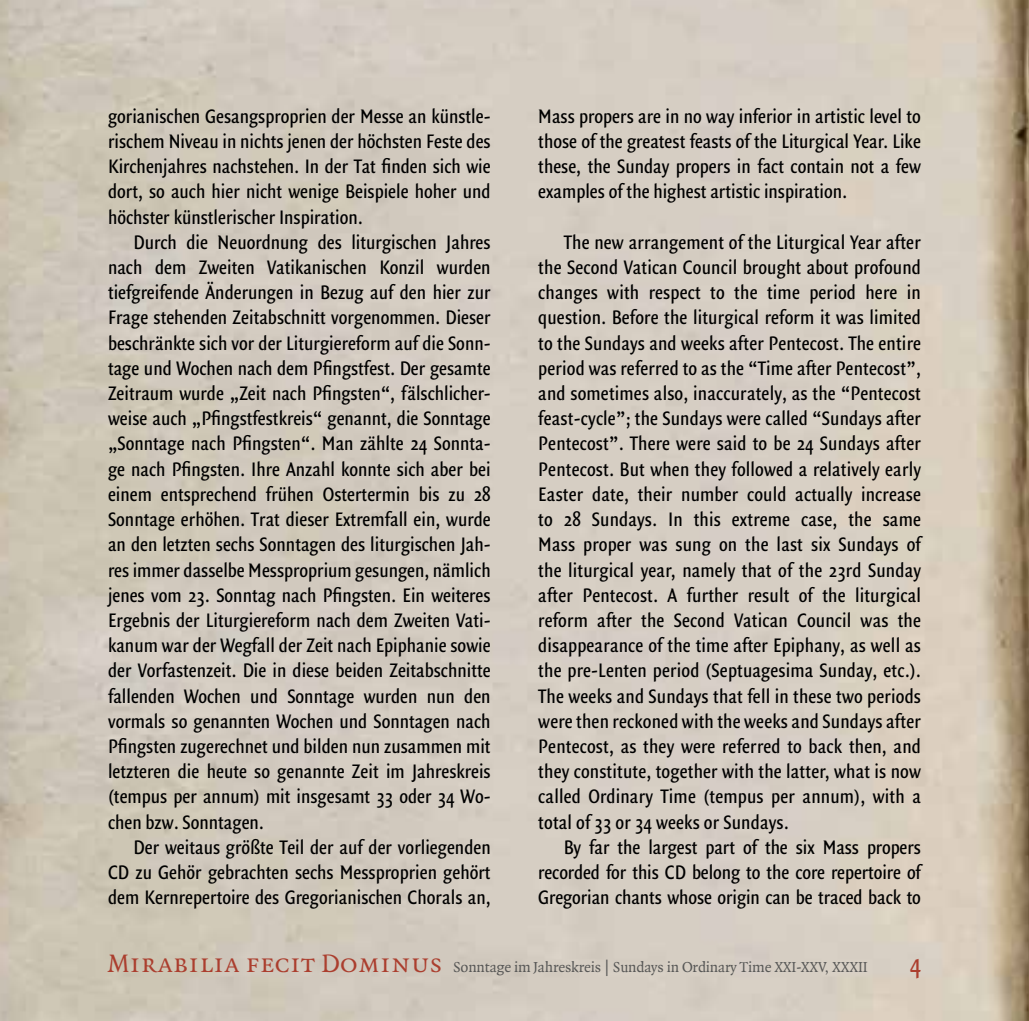
<style>
.page{position:relative;width:1029px;height:1021px;background:#fff}
.page>*{position:absolute;margin:0;border:0;box-sizing:border-box;transform-origin:0 0}
.t1{font:27.9px "Quadraat Sans Con";color:#ab3e2e}
.t2{font:21px/25.2px "Quadraat Sans Con";color:#000;text-align:justify}
.t3{font:15.6px "Quadraat";letter-spacing:-.01em;color:#575756}
.s1{font-family:"Quadraat Small Caps";font-size:27px;color:#ab3e2e}
</style>
<div class="page">
<img style="left:0;top:0;width:1029px;height:1020px">
<p class="t2" style="left:108px;top:104px;width:384px">gorianischen Gesangsproprien der Messe an künstle&shy;rischem Niveau in nichts jenen der höchsten Feste des Kirchenjahres nachstehen. In der Tat finden sich wie dort, so auch hier nicht wenige Beispiele hoher und höchster künstlerischer Inspiration.</p>
<p class="t2" style="left:108px;top:230px;width:384px;text-indent:26px">Durch die Neuordnung des liturgischen Jahres nach dem Zweiten Vatikanischen Konzil wurden tiefgreifende Änderungen in Bezug auf den hier zur Frage stehenden Zeitabschnitt vorgenommen. Dieser beschränkte sich vor der Liturgiereform auf die Sonn&shy;tage und Wochen nach dem Pfingstfest. Der gesamte Zeitraum wurde „Zeit nach Pfingsten“, fälschlicher&shy;weise auch „Pfingstfestkreis“ genannt, die Sonntage „Sonntage nach Pfingsten“. Man zählte 24 Sonnta&shy;ge nach Pfingsten. Ihre Anzahl konnte sich aber bei einem entsprechend frühen Ostertermin bis zu 28<br>Sonntage erhöhen. Trat dieser Extremfall ein, wurde an den letzten sechs Sonntagen des liturgischen Jah&shy;res immer dasselbe Messproprium gesungen, nämlich jenes vom 23. Sonntag nach Pfingsten. Ein weiteres Ergebnis der Liturgiereform nach dem Zweiten Vati&shy;kanum war der Wegfall der Zeit nach Epiphanie sowie der Vorfastenzeit. Die in diese beiden Zeitabschnitte fallenden Wochen und Sonntage wurden nun den vormals so genannten Wochen und Sonntagen nach Pfingsten zugerechnet und bilden nun zusammen mit letzteren die heute so genannte Zeit im Jahreskreis (tempus per annum) mit insgesamt 33 oder 34 Wo&shy;chen bzw. Sonntagen.</p>
<p class="t2" style="left:108px;top:835px;width:384px;text-indent:26px">Der weitaus größte Teil der auf der vorliegenden CD zu Gehör gebrachten sechs Messproprien gehört dem Kernrepertoire des Gregorianischen Chorals an,</p>
<p class="t2" style="left:538px;top:104px;width:384px">Mass propers are in no way inferior in artistic level to those of the greatest feasts of the Liturgical Year. Like these, the Sunday propers in fact contain not a few examples of the highest artistic inspiration.</p>
<p class="t2" style="left:538px;top:230px;width:384px;text-indent:25px">The new arrangement of the Liturgical Year after the Second Vatican Council brought about profound changes with respect to the time period here in question. Before the liturgical reform it was limited to the Sundays and weeks after Pentecost. The entire period was referred to as the “Time after Pentecost”, and sometimes also, inaccurately, as the “Pentecost feast-cycle”; the Sundays were called “Sundays after Pentecost”. There were said to be 24 Sundays after Pentecost. But when they followed a relatively early Easter date, their number could actually increase to 28 Sundays. In this extreme case, the same Mass proper was sung on the last six Sundays of the liturgical year, namely that of the 23rd Sunday after Pentecost. A further result of the liturgical reform after the Second Vatican Council was the disappearance of the time after Epiphany, as well as the pre-Lenten period (Septuagesima Sunday, etc.).<br>The weeks and Sundays that fell in these two periods were then reckoned with the weeks and Sundays after Pentecost, as they were referred to back then, and they constitute, together with the latter, what is now called Ordinary Time (tempus per annum), with a total of 33 or 34 weeks or Sundays.</p>
<p class="t2" style="left:538px;top:835px;width:384px;text-indent:25px">By far the largest part of the six Mass propers recorded for this CD belong to the core repertoire of Gregorian chants whose origin can be traced back to</p>
<p class="t3" style="left:107px;top:958px;width:762px"><span class="s1">Mirabilia fecit Dominus</span> Sonntage im Jahreskreis | Sundays in Ordinary Time XXI-XXV, XXXII</p>
<h1 class="t1" style="left:910px;top:947px;width:13px">4</h1>
</div>
